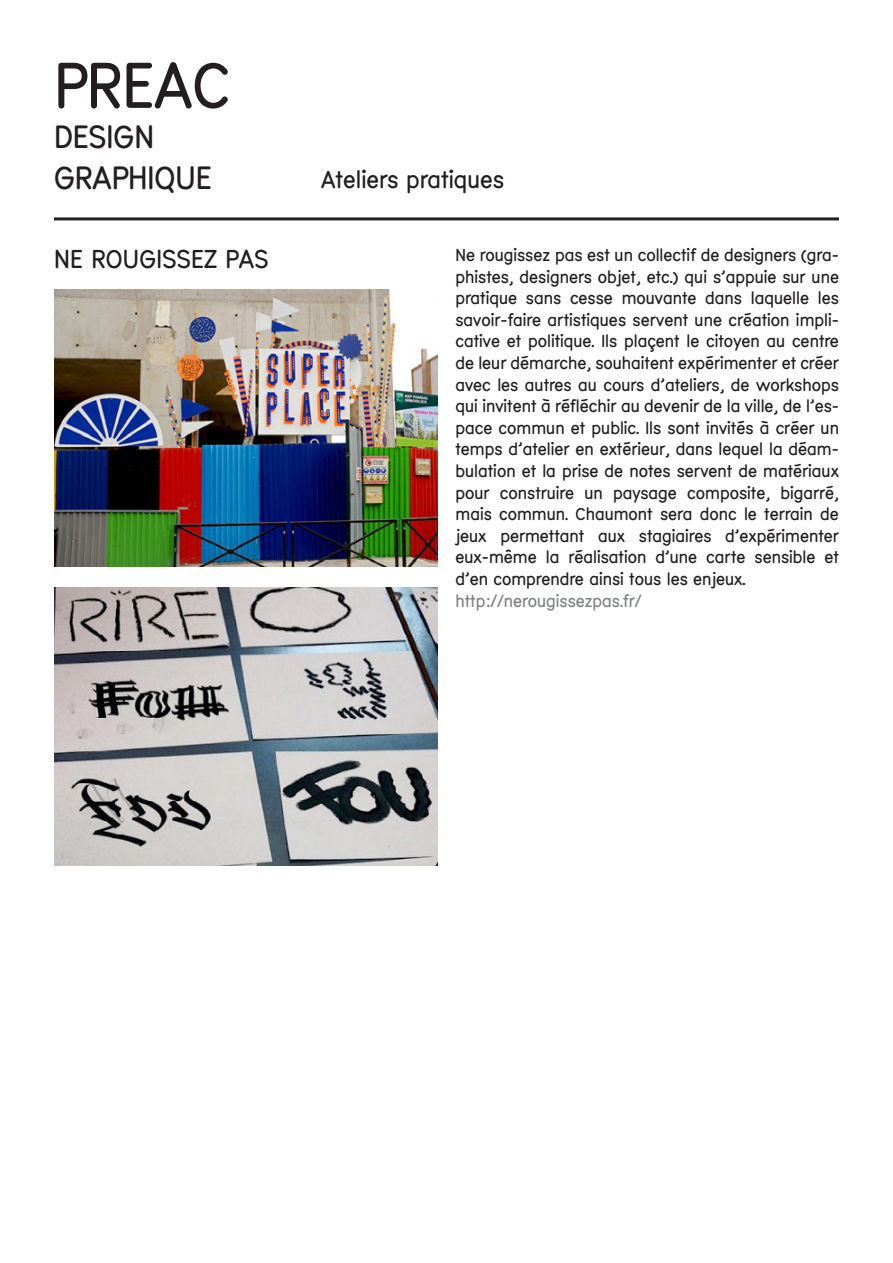
<style>
.page{position:relative;width:893px;height:1263px;background:#fff}
.page>*{position:absolute;margin:0;border:0;box-sizing:border-box;transform-origin:0 0}
.t1{font:67.35px "Bza";color:#231f20}
.t2{font:33.6px/40.3px "Bza";color:#231f20}
.t3{font:27px "Bza";letter-spacing:.01em;color:#231f20}
.t4{font:25.2px "Bza";color:#231f20}
.t5{font:18px/21.6px "Bza";color:#231f20;text-align:justify}
.t6{font:18px "Bza";color:#808285}
</style>
<div class="page">
<hr style="left:54px;top:217px;width:785px;height:3px;background:#231f20">
<img style="left:54px;top:289px;width:383px;height:277px">
<img style="left:54px;top:588px;width:383px;height:277px">
<h1 class="t1" style="left:54px;top:42px;width:178px">PREAC</h1>
<h2 class="t2" style="left:54px;top:117px;width:159px">DESIGN<br>GRAPHIQUE</h2>
<h3 class="t4" style="left:321px;top:163px;width:184px">Ateliers pratiques</h3>
<h3 class="t3" style="left:54px;top:242px;width:216px">NE ROUGISSEZ PAS</h3>
<p class="t5" style="left:455px;top:244px;width:385px">Ne rougissez pas est un collectif de designers (gra&shy;phistes, designers objet, etc.) qui s’appuie sur une pratique sans cesse mouvante dans laquelle les savoir-faire artistiques servent une création impli&shy;cative et politique. Ils plaçent le citoyen au centre de leur démarche, souhaitent expérimenter et créer avec les autres au cours d’ateliers, de workshops qui invitent à réfléchir au devenir de la ville, de l’es&shy;pace commun et public. Ils sont invités à créer un temps d’atelier en extérieur, dans lequel la déam&shy;bulation et la prise de notes servent de matériaux pour construire un paysage composite, bigarré, mais commun. Chaumont sera donc le terrain de jeux permettant aux stagiaires d’expérimenter eux-même la réalisation d’une carte sensible et d’en comprendre ainsi tous les enjeux.</p>
<p class="t6" style="left:455px;top:589px;width:188px">http://nerougissezpas.fr/</p>
</div>
